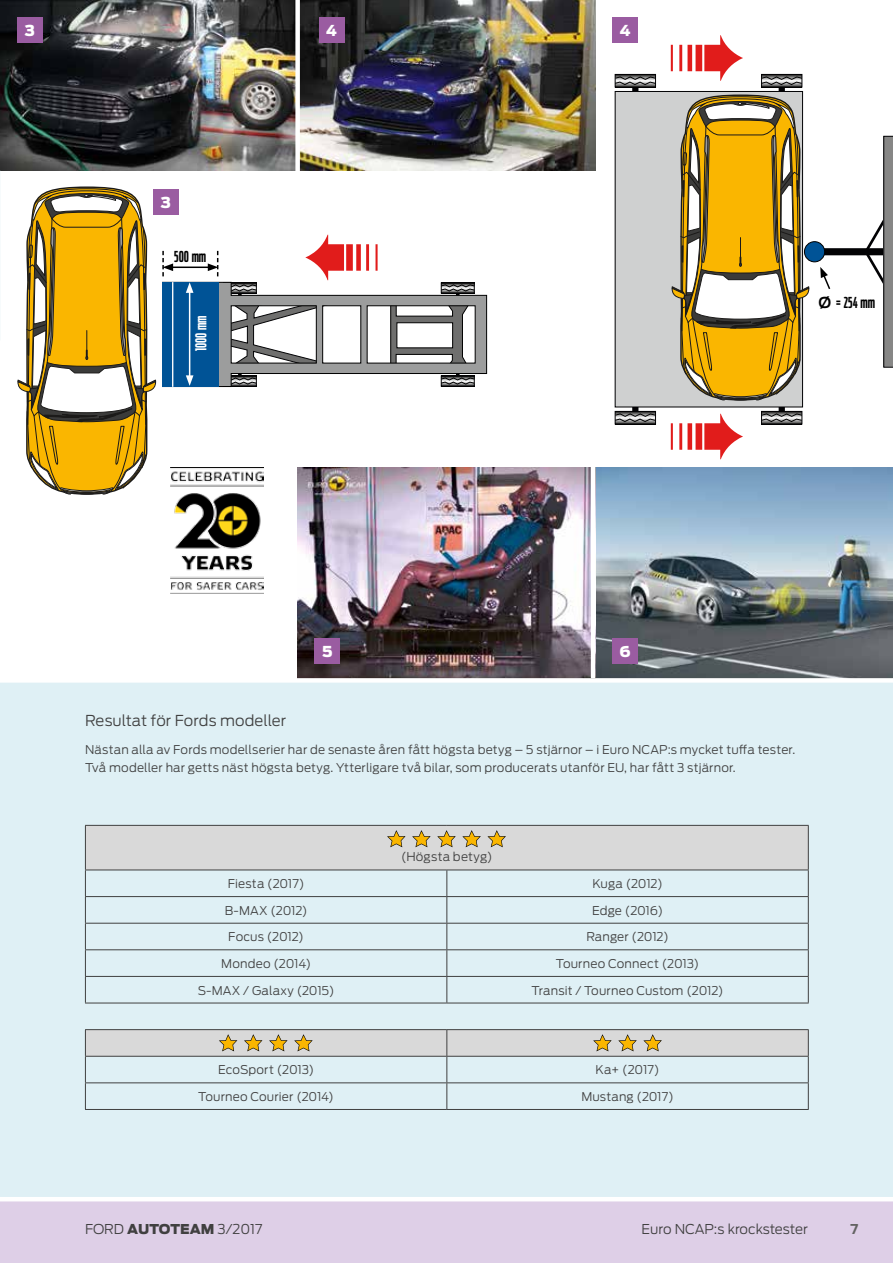
<style>
.page{position:relative;width:893px;height:1263px;background:#fff}
.page>*{position:absolute;margin:0;border:0;box-sizing:border-box;transform-origin:0 0}
.t1{font:300 15px "Ford Antenna";letter-spacing:.005em;color:#404040}
.t2{font:600 15px "Ford Antenna Comp";color:#000}
.t3{font:900 15px "Ford Antenna";color:#fff}
.t4{font:600 15px "Ford Antenna Comp";letter-spacing:-.005em;color:#fff}
.t5{font:300 13.5px "Ford Antenna";color:#404040}
.t6{font:700 13.5px "Ford Antenna";color:#636362}
.t7{font:300 12px/18px "Ford Antenna";letter-spacing:.01em;color:#404040}
.t8{font:300 12px "Ford Antenna";letter-spacing:-.02em;color:#404040}
.s1{font-family:"Ford Antenna"}
.s2{font-weight:900}
</style>
<div class="page">
<div style="left:0;top:1199px;width:893px;height:64px;background:#decfe7"></div>
<svg style="left:17px;top:186px;width:139px;height:309px"></svg>
<img style="left:298px;top:468px;width:595px;height:210px">
<img style="left:1px;top:0;width:594px;height:170px">
<div style="left:632px;top:83px;width:6px;height:338px;background:#020204"></div>
<div style="left:615px;top:74px;width:41px;height:13px;border:1px solid #020204"></div>
<svg style="left:615px;top:76px;width:41px;height:9px"></svg>
<div style="left:615px;top:411px;width:41px;height:13px;border:1px solid #020204"></div>
<svg style="left:615px;top:413px;width:41px;height:9px"></svg>
<div style="left:761px;top:411px;width:41px;height:13px;border:1px solid #020204"></div>
<svg style="left:761px;top:413px;width:41px;height:9px"></svg>
<div style="left:615px;top:91px;width:187px;height:316px;background:#cfd0d0"></div>
<div style="left:813px;top:248px;width:80px;height:7px;background:#020204"></div>
<svg style="left:863px;top:136px;width:30px;height:231px"></svg>
<div style="left:804px;top:242px;width:21px;height:20px;background:#005396;border-radius:50%"></div>
<div style="left:804px;top:241px;width:21px;height:21px;border:1px solid #000;border-radius:50%"></div>
<div style="left:0;top:680px;width:893px;height:519px;background:#dff0f5"></div>
<hr style="left:0;top:0;width:1px;height:1199px;background:#fff">
<hr style="left:0;top:1197px;width:893px;height:4px;background:#fff">
<div style="left:153px;top:189px;width:26px;height:26px;background:#9a5ca1"></div>
<div style="left:17px;top:17px;width:26px;height:26px;background:#9a5ca1"></div>
<div style="left:612px;top:17px;width:26px;height:26px;background:#9a5ca1"></div>
<div style="left:319px;top:17px;width:25px;height:26px;background:#9a5ca1"></div>
<div style="left:612px;top:638px;width:26px;height:25px;background:#9a5ca1"></div>
<div style="left:295px;top:0;width:5px;height:217px;background:#fff"></div>
<img style="left:170px;top:468px;width:94px;height:125px">
<div style="left:315px;top:638px;width:25px;height:25px;background:#9a5ca1"></div>
<hr style="left:591px;top:465px;width:4px;height:213px;background:#fff">
<div style="left:0;top:678px;width:893px;height:5px;background:#fff"></div>
<svg style="left:820px;top:267px;width:11px;height:22px"></svg>
<svg style="left:671px;top:35px;width:139px;height:370px"></svg>
<svg style="left:671px;top:414px;width:72px;height:45px"></svg>
<svg style="left:162px;top:235px;width:325px;height:152px"></svg>
<svg style="left:86px;top:826px;width:722px;height:230px"></svg>
<hr style="left:85px;top:825px;width:362px;height:1px;background:#404040">
<hr style="left:85px;top:826px;width:1px;height:43px;background:#404040">
<hr style="left:447px;top:825px;width:362px;height:1px;background:#404040">
<hr style="left:808px;top:826px;width:1px;height:43px;background:#404040">
<hr style="left:85px;top:869px;width:362px;height:1px;background:#404040">
<hr style="left:447px;top:869px;width:362px;height:1px;background:#404040">
<hr style="left:85px;top:896px;width:362px;height:1px;background:#404040">
<hr style="left:447px;top:896px;width:362px;height:1px;background:#404040">
<hr style="left:85px;top:923px;width:362px;height:1px;background:#404040">
<hr style="left:447px;top:923px;width:362px;height:1px;background:#404040">
<hr style="left:85px;top:949px;width:362px;height:1px;background:#404040">
<hr style="left:447px;top:949px;width:362px;height:1px;background:#404040">
<hr style="left:85px;top:976px;width:362px;height:1px;background:#404040">
<svg style="left:85px;top:870px;width:1px;height:133px"></svg>
<hr style="left:447px;top:976px;width:362px;height:1px;background:#404040">
<svg style="left:446px;top:870px;width:1px;height:133px"></svg>
<svg style="left:808px;top:870px;width:1px;height:133px"></svg>
<hr style="left:85px;top:1003px;width:362px;height:1px;background:#404040">
<hr style="left:447px;top:1003px;width:362px;height:1px;background:#404040">
<hr style="left:85px;top:1029px;width:362px;height:1px;background:#404040">
<hr style="left:447px;top:1029px;width:362px;height:1px;background:#404040">
<hr style="left:85px;top:1056px;width:362px;height:1px;background:#404040">
<hr style="left:447px;top:1056px;width:362px;height:1px;background:#404040">
<hr style="left:85px;top:1082px;width:362px;height:1px;background:#404040">
<svg style="left:85px;top:1030px;width:1px;height:79px"></svg>
<hr style="left:447px;top:1082px;width:362px;height:1px;background:#404040">
<svg style="left:446px;top:1030px;width:1px;height:79px"></svg>
<svg style="left:808px;top:1030px;width:1px;height:79px"></svg>
<hr style="left:85px;top:1109px;width:362px;height:1px;background:#404040">
<hr style="left:447px;top:1109px;width:362px;height:1px;background:#404040">
<svg style="left:219px;top:1034px;width:18px;height:17px"></svg>
<svg style="left:244px;top:1034px;width:18px;height:17px"></svg>
<svg style="left:269px;top:1034px;width:19px;height:17px"></svg>
<svg style="left:294px;top:1034px;width:19px;height:17px"></svg>
<svg style="left:593px;top:1034px;width:19px;height:17px"></svg>
<svg style="left:618px;top:1034px;width:19px;height:17px"></svg>
<svg style="left:643px;top:1034px;width:19px;height:17px"></svg>
<svg style="left:387px;top:830px;width:19px;height:17px"></svg>
<svg style="left:412px;top:830px;width:19px;height:17px"></svg>
<svg style="left:437px;top:830px;width:19px;height:17px"></svg>
<svg style="left:462px;top:830px;width:19px;height:17px"></svg>
<svg style="left:487px;top:830px;width:19px;height:17px"></svg>
<p class="t3" style="left:25px;top:16px;width:12px">3</p>
<p class="t3" style="left:326px;top:16px;width:12px">4</p>
<p class="t3" style="left:620px;top:16px;width:12px">4</p>
<p class="t3" style="left:161px;top:188px;width:12px">3</p>
<p class="t2" style="left:174px;top:243px;width:33px">500 mm</p>
<p class="t4" style="left:188px;top:351px;width:37px;rotate:-90deg">1000 mm</p>
<p class="t2" style="left:819px;top:290px;width:58px"><span class="s1">Ø</span> = 254 mm</p>
<p class="t3" style="left:322px;top:637px;width:12px">5</p>
<p class="t3" style="left:619px;top:637px;width:13px">6</p>
<p class="t1" style="left:85px;top:708px;width:203px">Resultat för Fords modeller</p>
<p class="t7" style="left:85px;top:739px;width:712px">Nästan alla av Fords modellserier har de senaste åren fått högsta betyg – 5 stjärnor – i Euro NCAP:s mycket tuffa tester.<br>Två modeller har getts näst högsta betyg. Ytterligare två bilar, som producerats utanför EU, har fått 3 stjärnor.</p>
<p class="t7" style="left:401px;top:847px;width:93px">(Högsta betyg)</p>
<p class="t7" style="left:228px;top:873px;width:78px">Fiesta (2017)</p>
<p class="t8" style="left:592px;top:873px;width:72px">Kuga (2012)</p>
<p class="t7" style="left:225px;top:900px;width:84px">B-MAX (2012)</p>
<p class="t7" style="left:592px;top:900px;width:72px">Edge (2016)</p>
<p class="t7" style="left:228px;top:926px;width:77px">Focus (2012)</p>
<p class="t7" style="left:586px;top:926px;width:84px">Ranger (2012)</p>
<p class="t7" style="left:221px;top:953px;width:91px">Mondeo (2014)</p>
<p class="t7" style="left:556px;top:953px;width:145px">Tourneo Connect (2013)</p>
<p class="t7" style="left:198px;top:980px;width:138px">S-MAX / Galaxy (2015)</p>
<p class="t7" style="left:532px;top:980px;width:193px">Transit / Tourneo Custom (2012)</p>
<p class="t7" style="left:218px;top:1059px;width:98px">EcoSport (2013)</p>
<p class="t7" style="left:596px;top:1059px;width:65px">Ka+ (2017)</p>
<p class="t7" style="left:198px;top:1086px;width:137px">Tourneo Courier (2014)</p>
<p class="t7" style="left:581px;top:1086px;width:94px">Mustang (2017)</p>
<p class="t5" style="left:641px;top:1218px;width:168px">Euro NCAP:s krockstester</p>
<p class="t5" style="left:85px;top:1218px;width:179px">FORD <span class="s2">AUTOTEAM</span> 3/2017</p>
<p class="t6" style="left:850px;top:1217px;width:9px">7</p>
</div>
